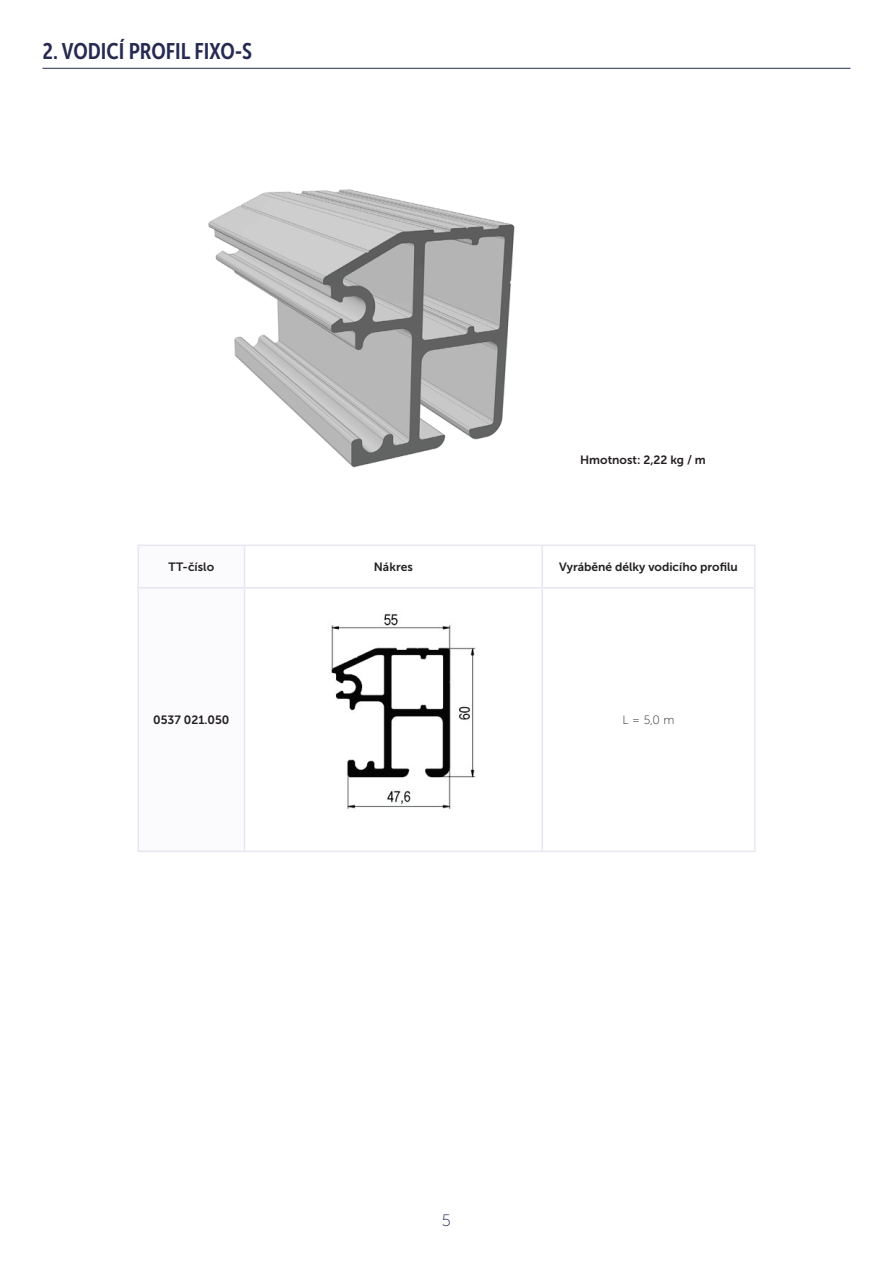
<style>
.page{position:relative;width:893px;height:1263px;background:#fff}
.page>*{position:absolute;margin:0;border:0;box-sizing:border-box;transform-origin:0 0}
.obsah_1-Nadpis_kapitola{font:22.5px "Museo Sans Cond 700";color:#262a51}
.t1{font:16.5px "Museo Sans 100";color:#1f2c56}
.tabulky_tucne{font:12px "Museo Sans 700";color:#231f20}
.popisky_tucne{font:12px "Museo Sans 700";color:#231f20}
.tabulky_normalni{font:12px "Museo Sans 100";color:#231f20}
</style>
<div class="page">
<img style="left:208px;top:189px;width:307px;height:279px">
<hr style="left:43px;top:68px;width:807px;height:1px;background:#262a51">
<hr style="left:244px;top:546px;width:1px;height:41px;background:#e7e6f1">
<hr style="left:541px;top:546px;width:2px;height:41px;background:#e7e6f1">
<hr style="left:137px;top:587px;width:107px;height:2px;background:#e7e6f1">
<hr style="left:244px;top:587px;width:298px;height:2px;background:#e7e6f1">
<hr style="left:244px;top:589px;width:1px;height:262px;background:#e7e6f1">
<hr style="left:542px;top:587px;width:213px;height:2px;background:#e7e6f1">
<hr style="left:541px;top:589px;width:2px;height:262px;background:#e7e6f1">
<hr style="left:137px;top:544px;width:107px;height:2px;background:#e7e6f1">
<hr style="left:137px;top:546px;width:2px;height:41px;background:#e7e6f1">
<hr style="left:244px;top:544px;width:298px;height:2px;background:#e7e6f1">
<hr style="left:542px;top:544px;width:213px;height:2px;background:#e7e6f1">
<hr style="left:754px;top:546px;width:1px;height:41px;background:#e7e6f1">
<hr style="left:137px;top:589px;width:2px;height:262px;background:#e7e6f1">
<hr style="left:754px;top:589px;width:1px;height:262px;background:#e7e6f1">
<hr style="left:137px;top:851px;width:107px;height:1px;background:#e7e6f1">
<hr style="left:244px;top:851px;width:298px;height:1px;background:#e7e6f1">
<hr style="left:542px;top:851px;width:213px;height:1px;background:#e7e6f1">
<img style="left:328px;top:613px;width:148px;height:196px">
<p class="obsah_1-Nadpis_kapitola" style="left:43px;top:39px;width:211px">2. VODICÍ PROFIL FIXO-S</p>
<p class="popisky_tucne" style="left:580px;top:453px;width:127px">Hmotnost: 2,22 kg / m</p>
<p class="tabulky_tucne" style="left:169px;top:560px;width:47px">TT-číslo</p>
<p class="tabulky_tucne" style="left:374px;top:560px;width:40px">Nákres</p>
<p class="tabulky_tucne" style="left:559px;top:560px;width:180px">Vyráběné délky vodicího profilu</p>
<p class="tabulky_tucne" style="left:153px;top:713px;width:78px">0537 021.050</p>
<p class="tabulky_normalni" style="left:622px;top:714px;width:53px">L = 5,0 m</p>
<h2 class="t1" style="left:442px;top:1212px;width:11px">5</h2>
</div>
